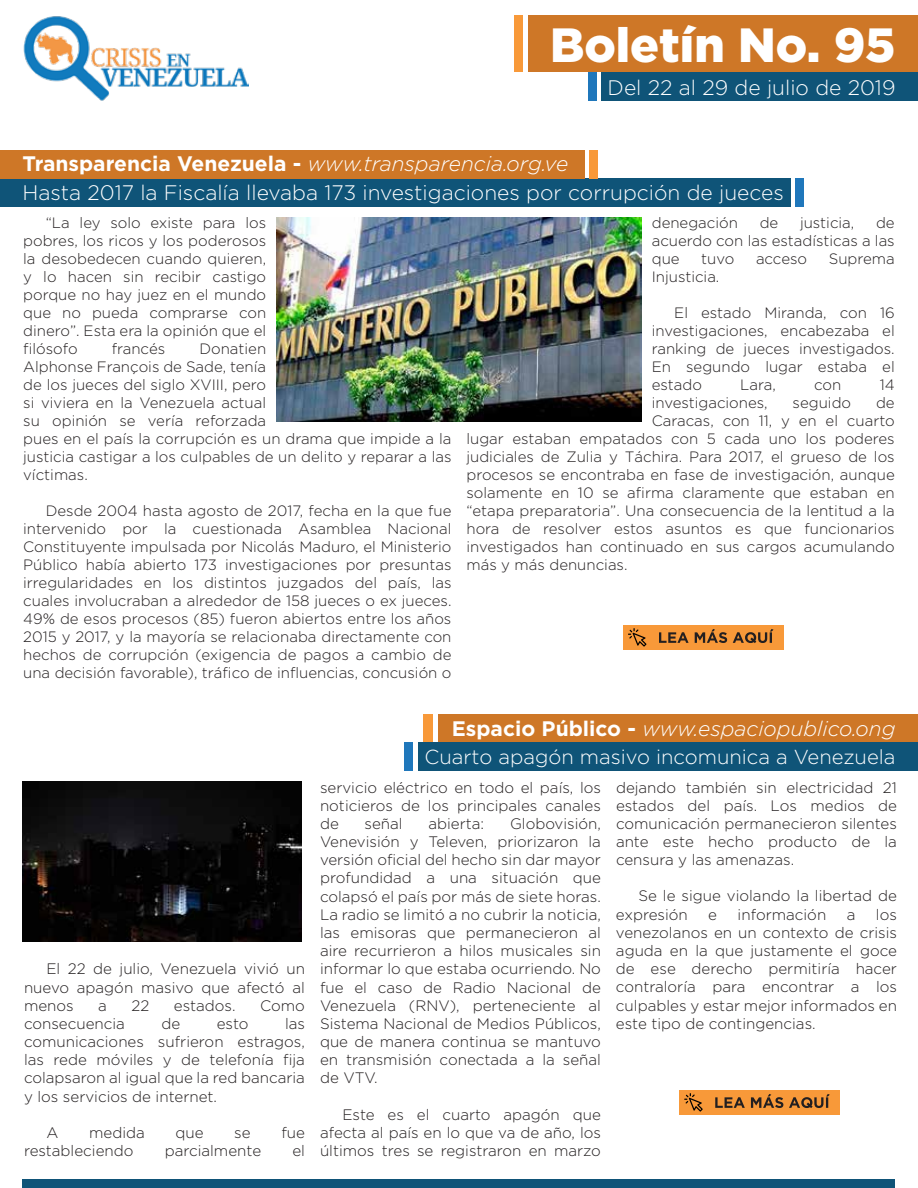
<style>
.page{position:relative;width:918px;height:1188px;background:#fff}
.page>*{position:absolute;margin:0;border:0;box-sizing:border-box;transform-origin:0 0}
.t1{font:900 48px "Gotham";color:#fff}
.t2{font:300 21px "Gotham";color:#fff}
.t3{font:italic 300 21px "Gotham";color:#fff}
.t4{font:300 20.25px "Gotham";color:#fff}
.t5{font:300 15.15px/18.1px "Gotham";color:#231f20;text-align:justify}
.t6{font:300 15px/18px "Gotham";color:#231f20;text-align:justify}
.s1{font-weight:700;font-style:normal}
</style>
<div class="page">
<div style="left:528px;top:15px;width:390px;height:57px;background:#ce7727"></div>
<div style="left:514px;top:15px;width:10px;height:57px;background:#f89939"></div>
<div style="left:602px;top:72px;width:316px;height:28px;background:#0f5478"></div>
<div style="left:588px;top:72px;width:9px;height:28px;background:#1f77bb"></div>
<img style="left:23px;top:16px;width:226px;height:84px">
<div style="left:22px;top:1179px;width:873px;height:9px;background:#0f5478"></div>
<div style="left:0;top:178px;width:790px;height:29px;background:#0f5478"></div>
<div style="left:795px;top:178px;width:9px;height:29px;background:#1f77bb"></div>
<div style="left:0;top:150px;width:585px;height:28px;background:#ce7727"></div>
<div style="left:590px;top:150px;width:8px;height:28px;background:#f89939"></div>
<div style="left:623px;top:625px;width:161px;height:25px;background:#f89939"></div>
<svg style="left:628px;top:628px;width:19px;height:19px"></svg>
<svg style="left:659px;top:632px;width:30px;height:11px"></svg>
<svg style="left:695px;top:629px;width:32px;height:14px"></svg>
<svg style="left:733px;top:629px;width:41px;height:14px"></svg>
<img style="left:277px;top:218px;width:364px;height:204px">
<div style="left:439px;top:714px;width:479px;height:28px;background:#ce7727"></div>
<div style="left:424px;top:714px;width:9px;height:28px;background:#f89939"></div>
<div style="left:418px;top:742px;width:500px;height:29px;background:#0f5478"></div>
<div style="left:404px;top:742px;width:9px;height:29px;background:#1f77bb"></div>
<img style="left:22px;top:782px;width:279px;height:160px">
<div style="left:680px;top:1090px;width:160px;height:25px;background:#f89939"></div>
<svg style="left:684px;top:1093px;width:19px;height:19px"></svg>
<svg style="left:715px;top:1097px;width:30px;height:11px"></svg>
<svg style="left:751px;top:1094px;width:32px;height:14px"></svg>
<svg style="left:789px;top:1094px;width:41px;height:14px"></svg>
<h1 class="t1" style="left:550px;top:17px;width:347px">Boletín No. 95</h1>
<h2 class="t2" style="left:608px;top:76px;width:289px">Del 22 al 29 de julio de 2019</h2>
<h2 class="t3" style="left:22px;top:152px;width:547px"><span class="s1">Transparencia Venezuela -</span> www.transparencia.org.ve</h2>
<h2 class="t2" style="left:22px;top:181px;width:763px">Hasta 2017 la Fiscalía llevaba 173 investigaciones por corrupción de jueces</h2>
<p class="t6" style="left:23px;top:214px;width:244px;text-indent:22px">“La ley solo existe para los pobres, los ricos y los poderosos la desobedecen cuando quieren, y lo hacen sin recibir castigo porque no hay juez en el mundo que no pueda comprarse con dinero”. Esta era la opinión que el filósofo</p>
<p class="t6" style="left:112px;top:340px;width:55px">francés</p>
<p class="t6" style="left:23px;top:340px;width:430px;text-align:left;text-indent:176px">Donatien<br>Alphonse François de Sade, tenía<br>de los jueces del siglo XVIII, pero<br>si viviera en la Venezuela actual<br>su opinión se vería reforzada<br>pues en el país la corrupción es un drama que impide a la justicia castigar a los culpables de un delito y reparar a las víctimas.</p>
<p class="t6" style="left:23px;top:502px;width:430px;text-indent:22px">Desde 2004 hasta agosto de 2017, fecha en la que fue intervenido por la cuestionada Asamblea Nacional Constituyente impulsada por Nicolás Maduro, el Ministerio Público había abierto 173 investigaciones por presuntas irregularidades en los distintos juzgados del país, las cuales involucraban a alrededor de 158 jueces o ex jueces.<br>49% de esos procesos (85) fueron abiertos entre los años 2015 y 2017, y la mayoría se relacionaba directamente con hechos de corrupción (exigencia de pagos a cambio de una decisión favorable), tráfico de influencias, concusión o</p>
<p class="t6" style="left:652px;top:214px;width:244px;text-indent:224px">de acuerdo con las estadísticas a las que</p>
<p class="t6" style="left:652px;top:214px;width:88px">denegación</p>
<p class="t6" style="left:760px;top:214px;width:20px">de</p>
<p class="t6" style="left:800px;top:214px;width:56px">justicia,</p>
<p class="t6" style="left:701px;top:250px;width:35px">tuvo</p>
<p class="t6" style="left:756px;top:250px;width:53px">acceso</p>
<p class="t6" style="left:829px;top:250px;width:67px">Suprema</p>
<p class="t6" style="left:652px;top:268px;width:69px">Injusticia.</p>
<p class="t6" style="left:652px;top:304px;width:244px;text-indent:23px">El estado Miranda, con 16 investigaciones, encabezaba el ranking de jueces investigados.<br>En segundo lugar estaba el estado</p>
<p class="t6" style="left:740px;top:376px;width:37px">Lara,</p>
<p class="t6" style="left:814px;top:376px;width:29px">con</p>
<p class="t6" style="left:880px;top:376px;width:16px">14</p>
<p class="t6" style="left:652px;top:394px;width:117px">investigaciones,</p>
<p class="t6" style="left:793px;top:394px;width:60px">seguido</p>
<p class="t6" style="left:876px;top:394px;width:20px">de</p>
<p class="t6" style="left:652px;top:412px;width:244px">Caracas, con 11, y en el cuarto</p>
<p class="t6" style="left:466px;top:430px;width:430px">lugar estaban empatados con 5 cada uno los poderes</p>
<p class="t6" style="left:466px;top:448px;width:430px">judiciales de Zulia y Táchira. Para 2017, el grueso de los</p>
<p class="t6" style="left:466px;top:466px;width:430px">procesos se encontraba en fase de investigación, aunque</p>
<p class="t6" style="left:466px;top:484px;width:430px">solamente en 10 se afirma claramente que estaban en</p>
<p class="t6" style="left:466px;top:502px;width:430px">“etapa preparatoria”. Una consecuencia de la lentitud a la</p>
<p class="t6" style="left:466px;top:520px;width:430px">hora de resolver estos asuntos es que funcionarios</p>
<p class="t6" style="left:466px;top:538px;width:430px">investigados han continuado en sus cargos acumulando</p>
<p class="t6" style="left:466px;top:556px;width:163px">más y más denuncias.</p>
<p class="t5" style="left:24px;top:960px;width:283px;text-indent:22px">El 22 de julio, Venezuela vivió un nuevo apagón masivo que afectó al menos</p>
<p class="t5" style="left:98px;top:996px;width:10px">a</p>
<p class="t5" style="left:132px;top:996px;width:19px">22</p>
<p class="t5" style="left:174px;top:996px;width:63px">estados.</p>
<p class="t5" style="left:260px;top:996px;width:46px">Como</p>
<p class="t5" style="left:24px;top:1014px;width:102px">consecuencia</p>
<p class="t5" style="left:161px;top:1014px;width:20px">de</p>
<p class="t5" style="left:217px;top:1014px;width:33px">esto</p>
<p class="t5" style="left:24px;top:1014px;width:283px;text-indent:261px">las comunicaciones sufrieron estragos, las rede móviles y de telefonía fija colapsaron al igual que la red bancaria y los servicios de internet.</p>
<p class="t5" style="left:46px;top:1123px;width:13px">A</p>
<p class="t5" style="left:89px;top:1123px;width:57px">medida</p>
<p class="t5" style="left:176px;top:1123px;width:30px">que</p>
<p class="t5" style="left:234px;top:1123px;width:18px">se</p>
<p class="t5" style="left:281px;top:1123px;width:25px">fue</p>
<p class="t5" style="left:24px;top:1141px;width:111px">restableciendo</p>
<p class="t5" style="left:165px;top:1141px;width:98px">parcialmente</p>
<p class="t5" style="left:292px;top:1141px;width:14px">el</p>
<h2 class="t3" style="left:452px;top:717px;width:445px"><span class="s1">Espacio Público -</span> www.espaciopublico.ong</h2>
<h3 class="t4" style="left:425px;top:746px;width:472px">Cuarto apagón masivo incomunica a Venezuela</h3>
<p class="t5" style="left:320px;top:778px;width:283px">servicio eléctrico en todo el país, los noticieros de los principales canales de</p>
<p class="t5" style="left:320px;top:814px;width:283px;text-indent:190px">Globovisión, Venevisión y Televen, priorizaron la versión oficial del hecho sin dar mayor profundidad a una situación que colapsó el país por más de siete horas.<br>La radio se limitó a no cubrir la noticia, las emisoras que permanecieron al aire recurrieron a hilos musicales sin informar lo que estaba ocurriendo. No fue el caso de Radio Nacional de Venezuela (RNV), perteneciente al Sistema Nacional de Medios Públicos, que de manera continua se mantuvo en transmisión conectada a la señal de VTV.</p>
<p class="t5" style="left:320px;top:1105px;width:283px;text-indent:22px">Este es el cuarto apagón que afecta al país en lo que va de año, los últimos tres se registraron en marzo</p>
<p class="t5" style="left:365px;top:814px;width:40px">señal</p>
<p class="t5" style="left:429px;top:814px;width:57px">abierta:</p>
<p class="t5" style="left:616px;top:778px;width:283px">dejando también sin electricidad 21 estados del país. Los medios de comunicación permanecieron silentes ante este hecho producto de la censura y las amenazas.</p>
<p class="t5" style="left:616px;top:887px;width:282px;text-indent:23px">Se le sigue violando la libertad de expresión</p>
<p class="t5" style="left:708px;top:905px;width:10px">e</p>
<p class="t5" style="left:738px;top:905px;width:90px">información</p>
<p class="t5" style="left:847px;top:905px;width:10px">a</p>
<p class="t5" style="left:616px;top:905px;width:283px;text-indent:260px">los venezolanos en un contexto de crisis aguda en la que justamente el goce de ese derecho permitiría hacer contraloría para encontrar a los culpables y estar mejor informados en este tipo de contingencias.</p>
</div>
